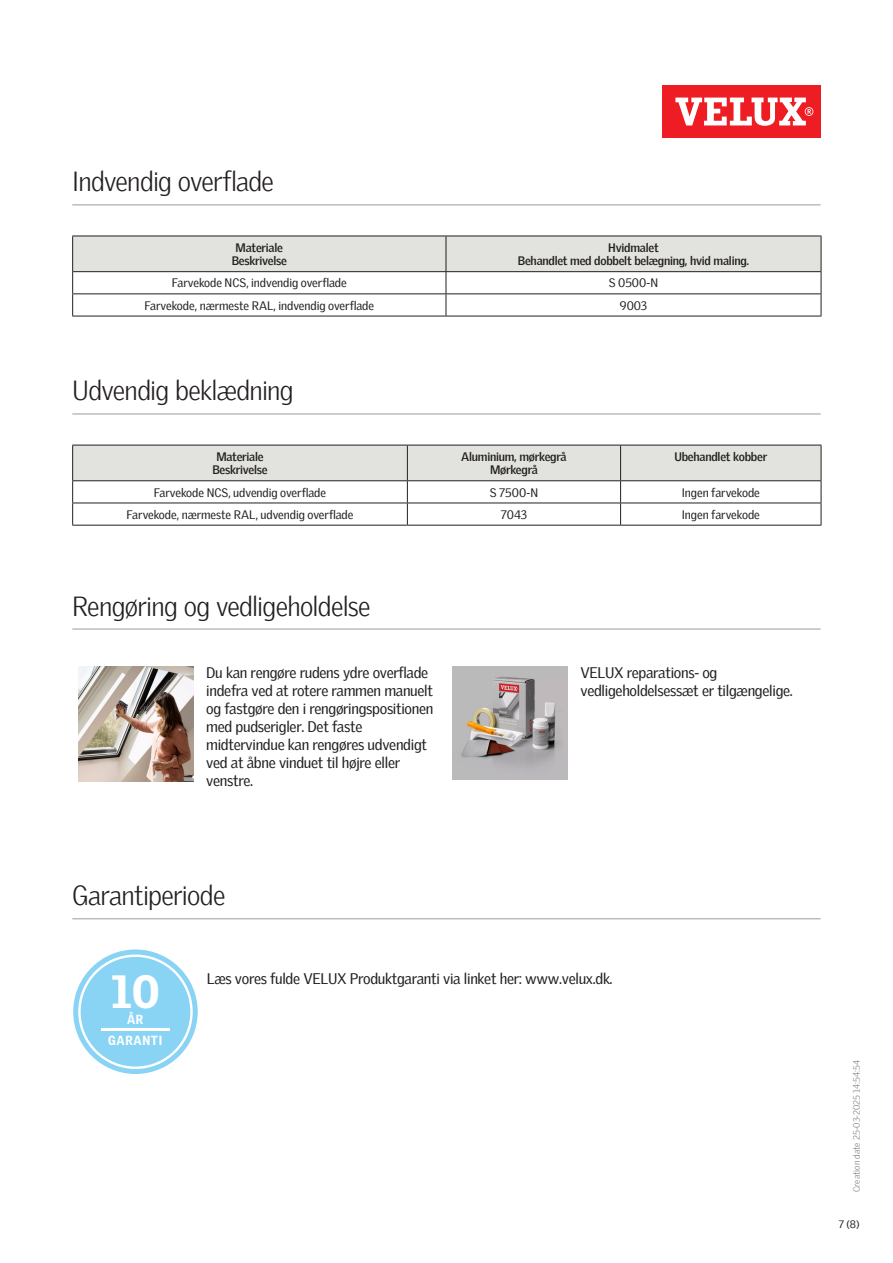
<style>
.page{position:relative;width:893px;height:1263px;background:#fff}
.page>*{position:absolute;margin:0;border:0;box-sizing:border-box;transform-origin:0 0}
.t1{font:900 45.3px "Velux Gothic";color:#fff}
.Headline_With_Line_B{font:300 27px "Velux Gothic";letter-spacing:-.025em;color:#231f20}
.Body_Regular{font:15px/18px "Velux Gothic";letter-spacing:-.02em;color:#231f20}
.t2{font:900 12.9px "Velux Gothic";letter-spacing:.05em;color:#fff;scale:.93 1}
.TableText{font:12px "Velux Gothic";letter-spacing:-.005em;color:#231f20}
.TableHeader{font:700 12px/13.5px "Velux Gothic";letter-spacing:-.02em;color:#231f20;text-align:center}
.t3{font:10.5px "Velux Gothic";color:#231f20}
.t4{font:300 9px "Velux Gothic";color:#7c7e81}
</style>
<div class="page">
<div style="left:662px;top:85px;width:159px;height:53px;background:#ee1d23"></div>
<svg style="left:675px;top:98px;width:138px;height:28px"></svg>
<hr style="left:72px;top:204px;width:749px;height:2px;background:#bcbdbb">
<hr style="left:72px;top:413px;width:749px;height:2px;background:#bcbdbb">
<hr style="left:72px;top:628px;width:749px;height:2px;background:#bcbdbb">
<hr style="left:72px;top:316px;width:374px;height:1px;background:#231f20">
<svg style="left:72px;top:236px;width:750px;height:80px"></svg>
<hr style="left:446px;top:316px;width:375px;height:1px;background:#231f20">
<hr style="left:72px;top:525px;width:335px;height:1px;background:#231f20">
<hr style="left:407px;top:525px;width:214px;height:1px;background:#231f20">
<svg style="left:72px;top:445px;width:750px;height:80px"></svg>
<hr style="left:621px;top:525px;width:200px;height:1px;background:#231f20">
<img style="left:79px;top:666px;width:114px;height:115px">
<img style="left:453px;top:666px;width:115px;height:113px">
<hr style="left:72px;top:918px;width:749px;height:1px;background:#bcbdbb">
<svg style="left:73px;top:949px;width:125px;height:125px"></svg>
<div style="left:81px;top:957px;width:109px;height:109px;background:#89d3f4;border-radius:50%"></div>
<hr style="left:101px;top:1029px;width:69px;height:2px;background:#fff">
<p class="Headline_With_Line_B" style="left:72px;top:161px;width:203px">Indvendig overflade</p>
<p class="TableHeader" style="left:232px;top:240px;width:57px">Materiale<br>Beskrivelse</p>
<p class="TableHeader" style="left:518px;top:240px;width:233px">Hvidmalet<br>Behandlet med dobbelt belægning, hvid maling.</p>
<p class="TableText" style="left:172px;top:274px;width:176px">Farvekode NCS, indvendig overflade</p>
<p class="TableText" style="left:609px;top:274px;width:51px">S 0500-N</p>
<p class="TableText" style="left:145px;top:296px;width:231px">Farvekode, nærmeste RAL, indvendig overflade</p>
<p class="TableText" style="left:620px;top:296px;width:29px">9003</p>
<p class="Headline_With_Line_B" style="left:72px;top:370px;width:223px">Udvendig beklædning</p>
<p class="TableHeader" style="left:212px;top:449px;width:57px">Materiale<br>Beskrivelse</p>
<p class="TableHeader" style="left:461px;top:449px;width:107px">Aluminium, mørkegrå<br>Mørkegrå</p>
<p class="TableHeader" style="left:674px;top:449px;width:94px">Ubehandlet kobber</p>
<p class="TableText" style="left:154px;top:483px;width:174px">Farvekode NCS, udvendig overflade</p>
<p class="TableText" style="left:490px;top:483px;width:50px">S 7500-N</p>
<p class="TableText" style="left:682px;top:483px;width:80px">Ingen farvekode</p>
<p class="TableText" style="left:127px;top:505px;width:228px">Farvekode, nærmeste RAL, udvendig overflade</p>
<p class="TableText" style="left:501px;top:505px;width:28px">7043</p>
<p class="TableText" style="left:682px;top:505px;width:80px">Ingen farvekode</p>
<p class="Headline_With_Line_B" style="left:72px;top:585px;width:300px">Rengøring og vedligeholdelse</p>
<p class="Body_Regular" style="left:206px;top:662px;width:229px">Du kan rengøre rudens ydre overflade indefra ved at rotere rammen manuelt og fastgøre den i rengøringspositionen med pudserigler. Det faste midtervindue kan rengøres udvendigt ved at åbne vinduet til højre eller venstre.</p>
<p class="Body_Regular" style="left:580px;top:662px;width:214px">VELUX reparations- og vedligeholdelsessæt er tilgængelige.</p>
<p class="Headline_With_Line_B" style="left:72px;top:875px;width:155px">Garantiperiode</p>
<p class="t1" style="left:111px;top:963px;width:50px">10</p>
<p class="t2" style="left:108px;top:1032px;width:60px">GARANTI</p>
<p class="t2" style="left:127px;top:1011px;width:19px">ÅR</p>
<p class="Body_Regular" style="left:207px;top:968px;width:407px">Læs vores fulde VELUX Produktgaranti via linket her: www.velux.dk.</p>
<p class="t4" style="left:850px;top:1192px;width:133px;rotate:-90deg">Creation date 25-03-2025 14:54:54</p>
<p class="t3" style="left:839px;top:1216px;width:22px">7 (8)</p>
</div>
